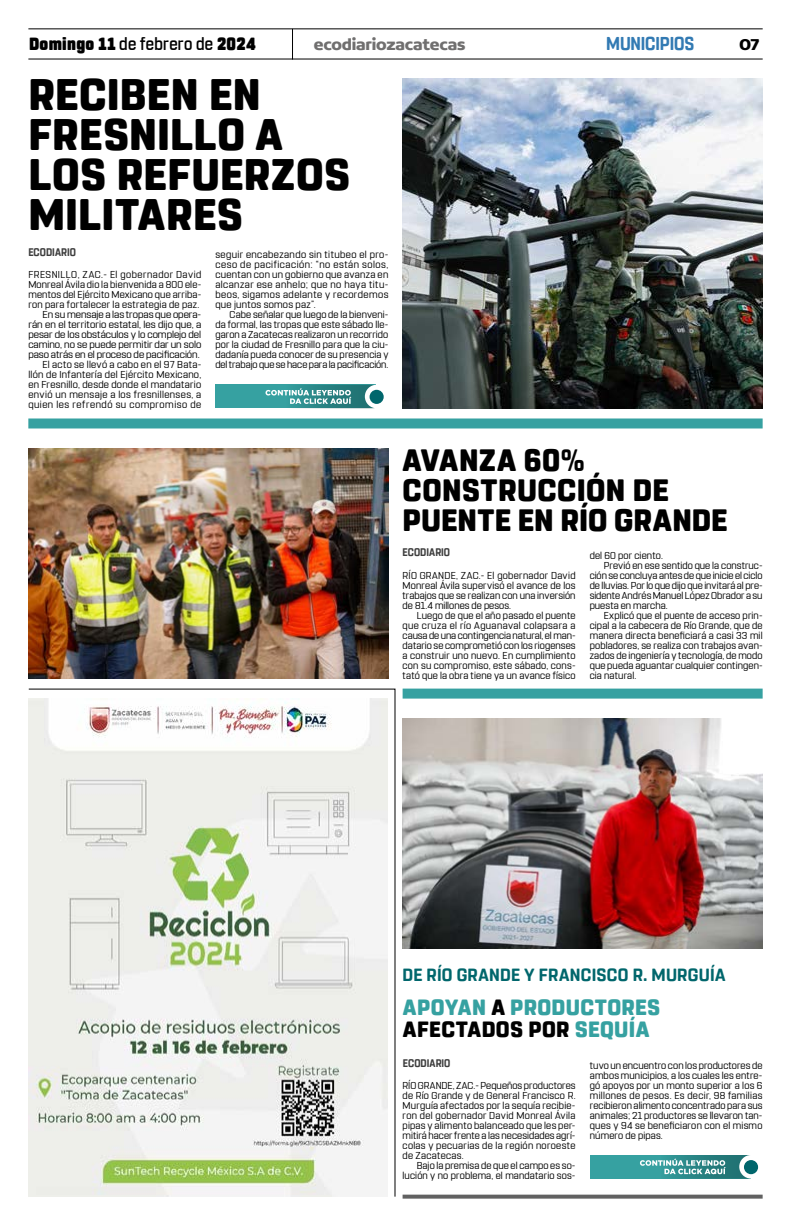
<style>
.page{position:relative;width:791px;height:1225px;background:#fff}
.page>*{position:absolute;margin:0;border:0;box-sizing:border-box;transform-origin:0 0}
.t1{font:800 44px/40px "Rohn Rounded";letter-spacing:.01em;color:#000}
.t2{font:800 30.8px/30px "Rohn Rounded";letter-spacing:.01em;color:#000}
.t3{font:800 22px/22px "Rohn Rounded";letter-spacing:.02em;color:#36a1a1}
.t4{font:700 18.6px "Rohn Rounded";letter-spacing:-.01em;color:#327ab3;scale:.91 1}
.t5{font:700 17.6px "Rohn Rounded";letter-spacing:.015em;color:#00666c}
.t6{font:900 17.6px "Rohn Rounded";letter-spacing:.015em;color:#000;scale:.91 1}
.t7{font:700 16.9px "Concord";letter-spacing:-.01em;color:#706f6f}
.t8{font:700 16.9px "Concord";color:#000}
.t9{font:700 11px "Rohn Rounded";letter-spacing:.005em;color:#3d3d3d;scale:.91 1}
.t10{font:10px/10px "Rohn Rounded";letter-spacing:.015em;color:#000;text-align:justify}
.t11{font:10px "Rohn Rounded";letter-spacing:-.005em;color:#000}
.s1{font-weight:500}
.s2{color:#000}
</style>
<div class="page">
<hr style="left:28px;top:28px;width:735px;height:1px;background:#000">
<hr style="left:28px;top:59px;width:735px;height:1px;background:#000">
<hr style="left:292px;top:29px;width:1px;height:31px;background:#000">
<svg style="left:403px;top:1194px;width:360px;height:4px"></svg>
<svg style="left:28px;top:688px;width:368px;height:509px"></svg>
<img style="left:28px;top:698px;width:360px;height:498px">
<div style="left:215px;top:384px;width:161px;height:24px;background:#36a1a1"></div>
<svg style="left:265px;top:385px;width:119px;height:23px"></svg>
<div style="left:28px;top:418px;width:735px;height:10px;background:#36a1a1"></div>
<img style="left:403px;top:78px;width:359px;height:330px">
<div style="left:403px;top:688px;width:360px;height:10px;background:#36a1a1"></div>
<img style="left:28px;top:448px;width:360px;height:230px">
<div style="left:590px;top:1154px;width:161px;height:24px;background:#36a1a1"></div>
<svg style="left:640px;top:1155px;width:118px;height:23px"></svg>
<img style="left:403px;top:718px;width:359px;height:230px">
<h3 class="t6" style="left:29px;top:33px;width:251px">Domingo 11 <span class="s1">de febrero de</span> 2024</h3>
<h3 class="t7" style="left:314px;top:34px;width:153px">ecodiariozacatecas</h3>
<h3 class="t4" style="left:606px;top:32px;width:98px">MUNICIPIOS</h3>
<h3 class="t8" style="left:739px;top:34px;width:22px">07</h3>
<h1 class="t1" style="left:28px;top:75px;width:323px">RECIBEN EN<br>FRESNILLO A<br>LOS REFUERZOS<br>MILITARES</h1>
<p class="t9" style="left:28px;top:246px;width:54px">ECODIARIO</p>
<p class="t10" style="left:28px;top:270px;width:174px;text-align:right">FRESNILLO, ZAC.- El gobernador David Monreal Ávila dio la bienvenida a 800 ele&shy;mentos del Ejército Mexicano que arriba&shy;ron para fortalecer la estrategia de paz.<br>En su mensaje a las tropas que opera&shy;rán en el territorio estatal, les dijo que, a pesar de los obstáculos y lo complejo del camino, no se puede permitir dar un solo paso atrás en el proceso de pacificación.<br>El acto se llevó a cabo en el 97 Bata&shy;llón de Infantería del Ejército Mexicano, en Fresnillo, desde donde el mandatario envió un mensaje a los fresnillenses, a quien les refrendó su compromiso de</p>
<p class="t10" style="left:215px;top:250px;width:174px">seguir encabezando sin titubeo el pro&shy;ceso de pacificación: “no están solos, cuentan con un gobierno que avanza en alcanzar ese anhelo; que no haya titu&shy;beos, sigamos adelante y recordemos que juntos somos paz”.</p>
<p class="t10" style="left:215px;top:310px;width:174px;text-indent:14px">Cabe señalar que luego de la bienveni&shy;da formal, las tropas que este sábado lle&shy;garon a Zacatecas realizaron un recorrido por la ciudad de Fresnillo para que la ciu&shy;dadanía pueda conocer de su presencia y del trabajo que se hace para la pacificación.</p>
<h2 class="t2" style="left:403px;top:445px;width:326px">AVANZA 60%<br>CONSTRUCCIÓN DE<br>PUENTE EN RÍO GRANDE</h2>
<p class="t10" style="left:403px;top:570px;width:174px">RÍO GRANDE, ZAC.- El gobernador David Monreal Ávila supervisó el avance de los trabajos que se realizan con una inversión de 81.4 millones de pesos.</p>
<p class="t10" style="left:403px;top:610px;width:174px;text-indent:14px">Luego de que el año pasado el puente que cruza el río Aguanaval colapsara a causa de una contingencia natural, el man&shy;datario se comprometió con los riogenses a construir uno nuevo. En cumplimiento con su compromiso, este sábado, cons&shy;tató que la obra tiene ya un avance físico</p>
<p class="t9" style="left:403px;top:546px;width:54px">ECODIARIO</p>
<p class="t10" style="left:590px;top:550px;width:75px">del 60 por ciento.</p>
<p class="t10" style="left:604px;top:560px;width:160px">Previó en ese sentido que la construc-</p>
<p class="t11" style="left:590px;top:569px;width:174px">ción se concluya antes de que inicie el ciclo</p>
<p class="t11" style="left:590px;top:579px;width:174px">de lluvias. Por lo que dijo que invitará al pre-</p>
<p class="t10" style="left:590px;top:590px;width:174px">sidente Andrés Manuel López Obrador a su</p>
<p class="t10" style="left:590px;top:600px;width:80px">puesta en marcha.</p>
<p class="t10" style="left:604px;top:610px;width:160px">Explicó que el puente de acceso prin-</p>
<p class="t10" style="left:590px;top:620px;width:174px">cipal a la cabecera de Río Grande, que de</p>
<p class="t10" style="left:590px;top:630px;width:174px">manera directa beneficiará a casi 33 mil</p>
<p class="t10" style="left:590px;top:640px;width:174px">pobladores, se realiza con trabajos avan-</p>
<p class="t10" style="left:590px;top:650px;width:174px">zados de ingeniería y tecnología, de modo</p>
<p class="t10" style="left:590px;top:660px;width:174px">que pueda aguantar cualquier contingen-</p>
<p class="t10" style="left:590px;top:670px;width:48px">cia natural.</p>
<h3 class="t5" style="left:403px;top:965px;width:324px">DE RÍO GRANDE Y FRANCISCO R. MURGUÍA</h3>
<h3 class="t3" style="left:403px;top:996px;width:259px">APOYAN <span class="s2">A</span> PRODUCTORES<br><span class="s2">AFECTADOS POR</span> SEQUÍA</h3>
<p class="t9" style="left:403px;top:1056px;width:54px">ECODIARIO</p>
<p class="t10" style="left:590px;top:1060px;width:174px">tuvo un encuentro con los productores de ambos municipios, a los cuales les entre&shy;gó apoyos por un monto superior a los 6 millones de pesos. Es decir, 98 familias recibieron alimento concentrado para sus animales; 21 productores se llevaron tan&shy;ques y 94 se beneficiaron con el mismo número de pipas.</p>
<p class="t10" style="left:403px;top:1080px;width:174px">RÍO GRANDE, ZAC.- Pequeños productores de Río Grande y de General Francisco R.<br>Murguía afectados por la sequía recibie&shy;ron del gobernador David Monreal Ávila pipas y alimento balanceado que les per&shy;mitirá hacer frente a las necesidades agrí&shy;colas y pecuarias de la región noroeste de Zacatecas.</p>
<p class="t10" style="left:403px;top:1160px;width:174px;text-align:right">Bajo la premisa de que el campo es so&shy;lución y no problema, el mandatario sos-</p>
</div>
